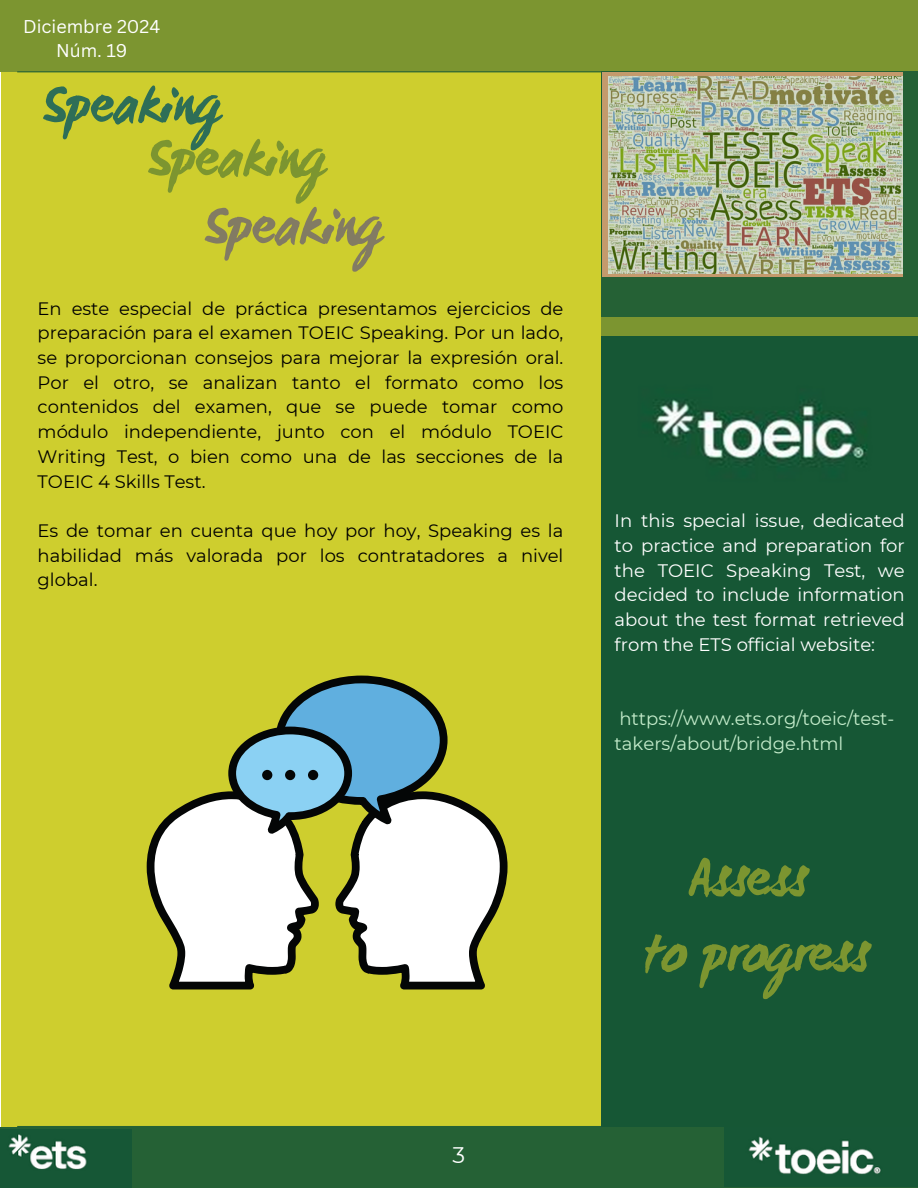
<style>
.page{position:relative;width:918px;height:1188px;background:#fff}
.page>*{position:absolute;margin:0;border:0;box-sizing:border-box;transform-origin:0 0}
.t1{font:700 54px/75.3px "WC Mano Negra Bta";color:#7c9530;text-align:center}
.t2{font:700 54px "WC Mano Negra Bta";color:#827b63}
.t3{font:700 54px "WC Mano Negra Bta";color:#2e6e57}
.t4{font:22.5px "Montserrat";color:#fff}
.t5{font:18px/24.8px "Montserrat";color:#000;text-align:justify}
.t6{font:18px/24.8px "Montserrat";color:#fff;text-align:justify}
.t7{font:18px/24.8px "Montserrat";color:#c4eccb}
.t8{font:18px "Canva Sans";color:#fff}
</style>
<div class="page">
<div style="left:1px;top:0;width:602px;height:1129px;background:#cece2e"></div>
<hr style="left:17px;top:1126px;width:884px;height:1px;background:#256135">
<div style="left:0;top:0;width:918px;height:71px;background:#7c9530"></div>
<hr style="left:17px;top:71px;width:884px;height:1px;background:#256135">
<div style="left:601px;top:71px;width:317px;height:246px;background:#256135"></div>
<div style="left:603px;top:72px;width:300px;height:205px;background:linear-gradient(to right,#c49a6c,#c49a6c)"></div>
<div style="left:601px;top:317px;width:317px;height:809px;background:#7c9530"></div>
<div style="left:601px;top:336px;width:317px;height:793px;background:#165735"></div>
<div style="left:0;top:1127px;width:918px;height:61px;background:#256135"></div>
<img style="left:0;top:1129px;width:131px;height:59px">
<img style="left:724px;top:1127px;width:194px;height:59px">
<img style="left:653px;top:399px;width:214px;height:68px">
<img style="left:609px;top:76px;width:294px;height:197px">
<svg style="left:146px;top:676px;width:362px;height:313px"></svg>
<div style="left:262px;top:770px;width:10px;height:10px;background:#040606;border-radius:50%"></div>
<div style="left:285px;top:770px;width:10px;height:10px;background:#040606;border-radius:50%"></div>
<div style="left:308px;top:770px;width:10px;height:10px;background:#040606;border-radius:50%"></div>
<p class="t8" style="left:23px;top:13px;width:139px">Diciembre 2024</p>
<p class="t8" style="left:56px;top:38px;width:73px">Núm. 19</p>
<p class="t3" style="left:41px;top:70px;width:183px">Speaking</p>
<p class="t1" style="left:146px;top:123px;width:183px">Speaking</p>
<p class="t2" style="left:203px;top:192px;width:183px">Speaking</p>
<h1 class="t5" style="left:38px;top:296px;width:527px">En este especial de práctica presentamos ejercicios de preparación para el examen TOEIC Speaking. Por un lado, se proporcionan consejos para mejorar la expresión oral.<br>Por el otro, se analizan tanto el formato como los contenidos del examen, que se puede tomar como módulo independiente, junto con el módulo TOEIC Writing Test, o bien como una de las secciones de la TOEIC 4 Skills Test.</h1>
<p class="t5" style="left:38px;top:518px;width:527px">Es de tomar en cuenta que hoy por hoy, Speaking es la habilidad más valorada por los contratadores a nivel global.</p>
<p class="t6" style="left:615px;top:508px;width:292px">In this special issue, dedicated to practice and preparation for the TOEIC Speaking Test, we decided to include information about the test format retrieved from the ETS official website:</p>
<p class="t7" style="left:615px;top:706px;width:281px">https://www.ets.org/toeic/test&shy;takers/about/bridge.html</p>
<h1 class="t1" style="left:643px;top:843px;width:227px">Assess<br>to progress</h1>
<h1 class="t4" style="left:453px;top:1141px;width:14px">3</h1>
</div>
